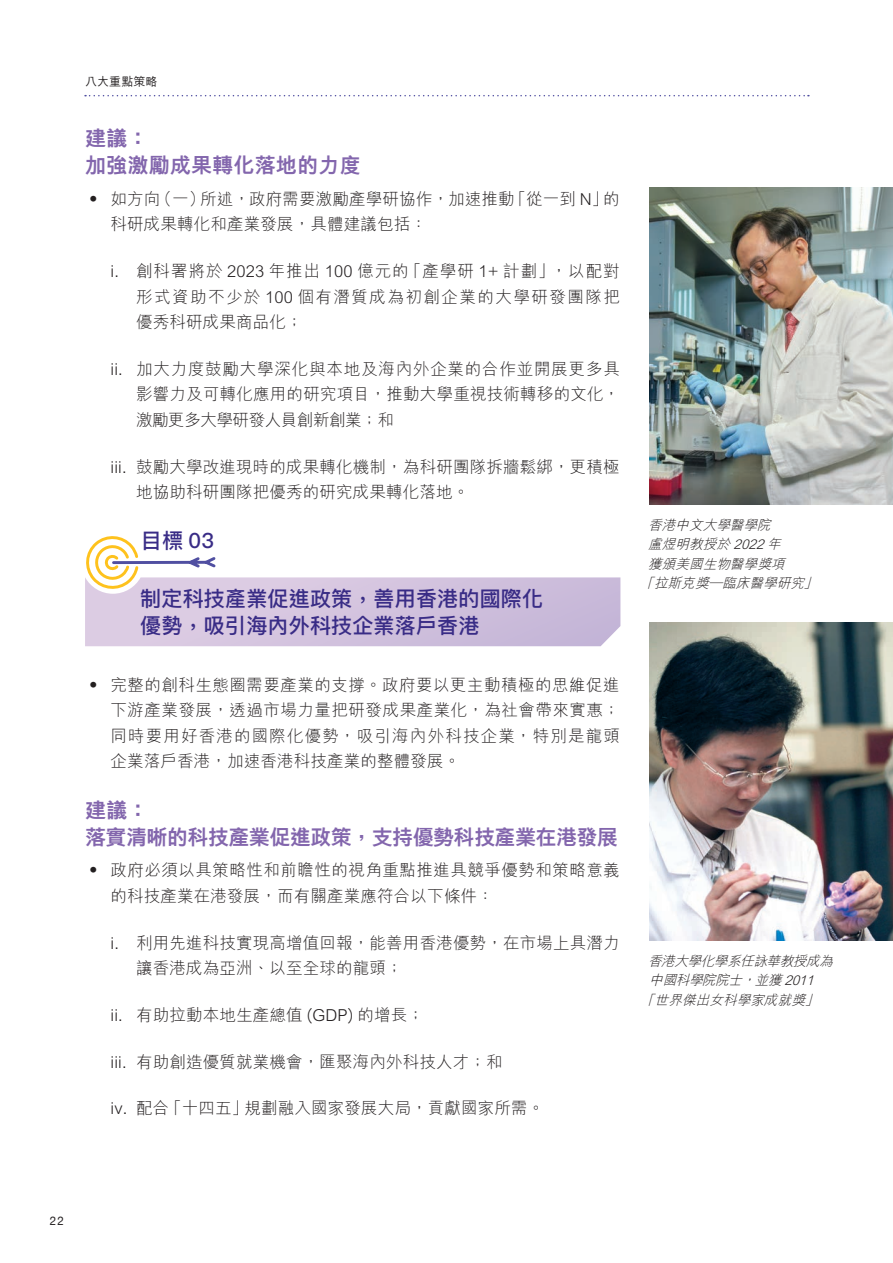
<style>
.page{position:relative;width:893px;height:1263px;background:#fff}
.page>*{position:absolute;margin:0;border:0;box-sizing:border-box;transform-origin:0 0}
.t1{font:500 21px/27px "Ping Fang HK";letter-spacing:.01em;color:#392c86}
.t2{font:800 21px/27px "M Hei HK";letter-spacing:-.025em;color:#8366ad}
.t3{font:800 21px/27px "M Hei HK";letter-spacing:.01em;color:#8366ad}
.t4{font:300 16.5px/25.5px "M Hei HK";letter-spacing:.01em;color:#231f20}
.t5{font:300 16.5px/25.5px "M Hei HK";letter-spacing:.03em;color:#231f20}
.t6{font:italic 300 13.5px "M Hei HK";color:#231f20}
.t7{font:500 12px "M Hei HK";letter-spacing:.01em;color:#231f20}
.t8{font:12px "Helvetica Neue";color:#231f20;scale:.96 1}
</style>
<div class="page">
<svg style="left:85px;top:95px;width:724px;height:1px"></svg>
<svg style="left:85px;top:536px;width:535px;height:110px"></svg>
<img style="left:649px;top:187px;width:244px;height:318px">
<img style="left:649px;top:623px;width:244px;height:318px">
<p class="t7" style="left:85px;top:73px;width:74px">八大重點策略</p>
<p class="t3" style="left:85px;top:125px;width:277px">建議：<br>加強激勵成果轉化落地的力度</p>
<p class="t4" style="left:111px;top:186px;width:511px;text-indent:-26px">• 如方向（一）所述，政府需要激勵產學研協作，加速推動「從一到 N」的科研成果轉化和產業發展，具體建議包括：</p>
<p class="t4" style="left:136px;top:258px;width:485px;text-align:justify;text-indent:-26px">i. 創科署將於 2023 年推出 100 億元的「產學研 1+ 計劃」，以配對形式資助不少於 100 個有潛質成為初創企業的大學研發團隊把優秀科研成果商品化；</p>
<p class="t4" style="left:136px;top:356px;width:485px;text-align:justify;text-indent:-26px">ii. 加大力度鼓勵大學深化與本地及海內外企業的合作並開展更多具影響力及可轉化應用的研究項目，推動大學重視技術轉移的文化，激勵更多大學研發人員創新創業；和</p>
<p class="t4" style="left:136px;top:453px;width:485px;text-indent:-26px">iii. 鼓勵大學改進現時的成果轉化機制，為科研團隊拆牆鬆綁，更積極地協助科研團隊把優秀的研究成果轉化落地。</p>
<p class="t1" style="left:141px;top:527px;width:75px">目標 03</p>
<p class="t1" style="left:140px;top:585px;width:404px">制定科技產業促進政策，善用香港的國際化優勢，吸引海內外科技企業落戶香港</p>
<p class="t4" style="left:111px;top:671px;width:511px;text-align:justify;text-indent:-26px">• 完整的創科生態圈需要產業的支撐。政府要以更主動積極的思維促進下游產業發展，透過市場力量把研發成果產業化，為社會帶來實惠；同時要用好香港的國際化優勢，吸引海內外科技企業，特別是龍頭企業落戶香港，加速香港科技產業的整體發展。</p>
<p class="t2" style="left:85px;top:796px;width:534px">建議：<br>落實清晰的科技產業促進政策，支持優勢科技產業在港發展</p>
<p class="t5" style="left:111px;top:857px;width:511px;text-indent:-26px">• 政府必須以具策略性和前瞻性的視角重點推進具競爭優勢和策略意義的科技產業在港發展，而有關產業應符合以下條件：</p>
<p class="t4" style="left:136px;top:929px;width:485px;text-indent:-26px">i. 利用先進科技實現高增值回報，能善用香港優勢，在市場上具潛力讓香港成為亞洲、以至全球的龍頭；</p>
<p class="t4" style="left:111px;top:1002px;width:315px">ii. 有助拉動本地生產總值 (GDP) 的增長；</p>
<p class="t4" style="left:111px;top:1048px;width:393px">iii. 有助創造優質就業機會，匯聚海內外科技人才；和</p>
<p class="t4" style="left:111px;top:1095px;width:435px">iv. 配合「十四五」規劃融入國家發展大局，貢獻國家所需。</p>
<p class="t6" style="left:648px;top:518px;width:128px">香港中文大學醫學院</p>
<p class="t6" style="left:648px;top:537px;width:138px">盧煜明教授於 2022 年</p>
<p class="t6" style="left:648px;top:557px;width:141px">獲頒美國生物醫學獎項</p>
<p class="t6" style="left:640px;top:576px;width:182px">「拉斯克獎—臨床醫學研究」</p>
<p class="t6" style="left:648px;top:954px;width:190px">香港大學化學系任詠華教授成為</p>
<p class="t6" style="left:649px;top:973px;width:169px">中國科學院院士，並獲 2011</p>
<p class="t6" style="left:641px;top:993px;width:182px">「世界傑出女科學家成就獎」</p>
<p class="t8" style="left:50px;top:1212px;width:16px">22</p>
</div>
